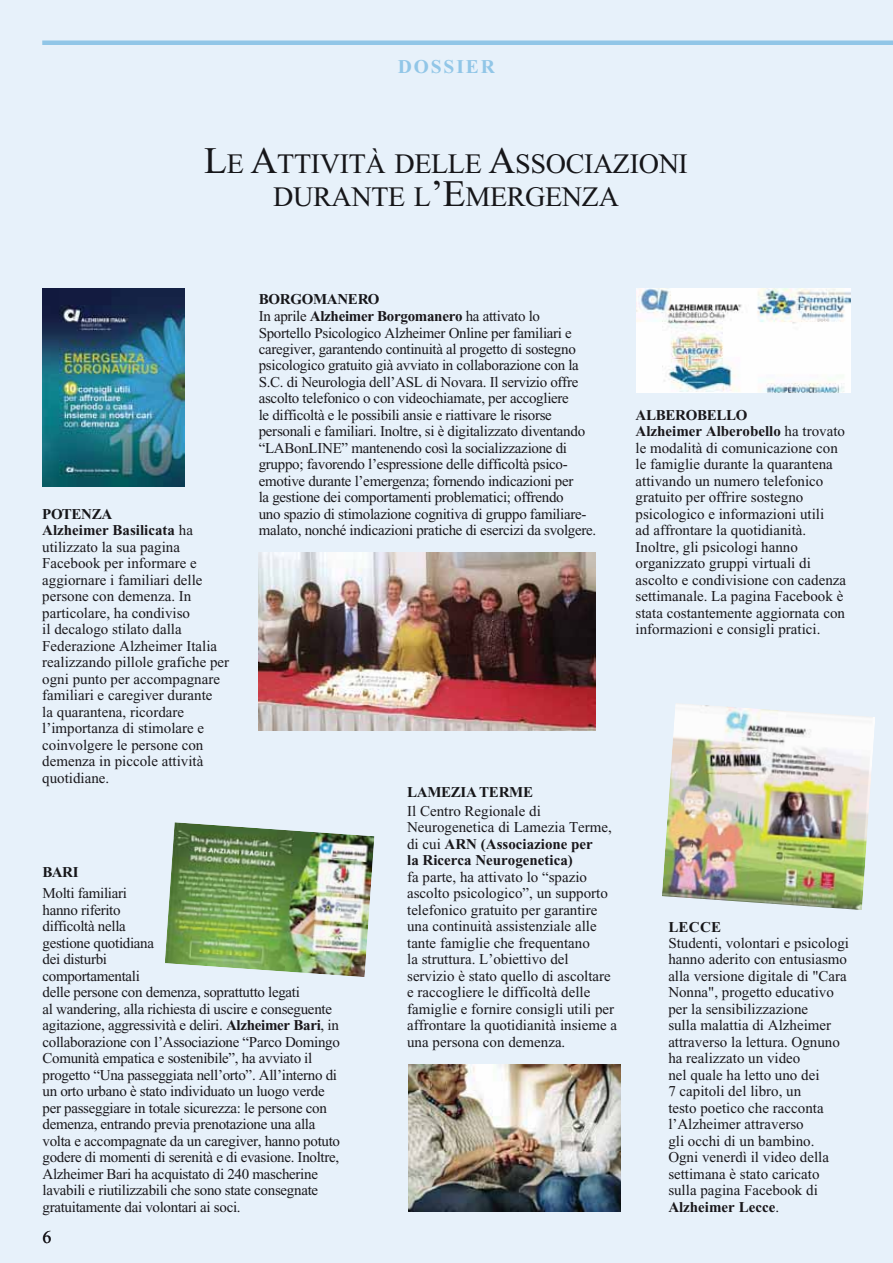
<style>
.page{position:relative;width:893px;height:1263px;background:#e7f1fa}
.page>*{position:absolute;margin:0;border:0;box-sizing:border-box;transform-origin:0 0}
.t1{font:28.05px/33px "Times New Roman";letter-spacing:-.015em;color:#161619;text-align:center}
.t2{font:700 19.5px "Times New Roman";letter-spacing:.1em;color:#91c6e7}
.t3{font:18px "Times New Roman";color:#19171b}
.t4{font:15px/16.5px "Times New Roman";color:#19171b}
.t5{font:15px/16.5px "Times New Roman";letter-spacing:-.02em;color:#19171b}
.t6{font:700 15px "Times New Roman";letter-spacing:-.02em;color:#161619}
.s1{font-size:37.5px}
.s2{font-weight:700;color:#161619}
.s3{font-weight:700}
</style>
<div class="page">
<div style="left:42px;top:40px;width:851px;height:5px;background:#91c6e7"></div>
<img style="left:637px;top:288px;width:213px;height:105px">
<img style="left:165px;top:822px;width:209px;height:155px">
<img style="left:42px;top:288px;width:143px;height:198px">
<img style="left:259px;top:553px;width:336px;height:177px">
<img style="left:662px;top:703px;width:213px;height:207px">
<img style="left:408px;top:1064px;width:213px;height:148px">
<h2 class="t2" style="left:398px;top:60px;width:99px">DOSSIER</h2>
<h1 class="t1" style="left:204px;top:150px;width:485px"><span class="s1">L</span>E <span class="s1">A</span>TTIVITÀ DELLE <span class="s1">A</span>SSOCIAZIONI<br>DURANTE L<span class="s1">’</span><span class="s1">E</span>MERGENZA</h1>
<p class="t5" style="left:259px;top:292px;width:339px"><span class="s2">BORGOMANERO<br></span>In aprile <span class="s3">Alzheimer Borgomanero</span> ha attivato lo Sportello Psicologico Alzheimer Online per familiari e caregiver, garantendo continuità al progetto di sostegno psicologico gratuito già avviato in collaborazione con la S.C. di Neurologia dell’ASL di Novara. Il servizio offre ascolto telefonico o con videochiamate, per accogliere<br>le difficoltà e le possibili ansie e riattivare le risorse personali e familiari. Inoltre, si è digitalizzato diventando “LABonLINE” mantenendo così la socializzazione di gruppo; favorendo l’espressione delle difficoltà psico&shy;emotive durante l’emergenza; fornendo indicazioni per<br>la gestione dei comportamenti problematici; offrendo<br>uno spazio di stimolazione cognitiva di gruppo familiare&shy;malato, nonché indicazioni pratiche di esercizi da svolgere.</p>
<p class="t4" style="left:42px;top:507px;width:188px"><span class="s2">POTENZA<br></span><span class="s3">Alzheimer Basilicata</span> ha utilizzato la sua pagina<br>Facebook per informare e aggiornare i familiari delle persone con demenza. In particolare, ha condiviso<br>il decalogo stilato dalla<br>Federazione Alzheimer Italia realizzando pillole grafiche per ogni punto per accompagnare familiari e caregiver durante<br>la quarantena, ricordare l’importanza di stimolare e coinvolgere le persone con demenza in piccole attività quotidiane.</p>
<p class="t6" style="left:407px;top:787px;width:127px">LAMEZIA TERME</p>
<p class="t4" style="left:407px;top:804px;width:206px">Il Centro Regionale di<br>Neurogenetica di Lamezia Terme, di cui <span class="s3">ARN (Associazione per<br>la Ricerca Neurogenetica)</span></p>
<p class="t4" style="left:407px;top:870px;width:211px">fa parte, ha attivato lo “spazio ascolto psicologico”, un supporto telefonico gratuito per garantire una continuità assistenziale alle tante famiglie che frequentano<br>la struttura. L’obiettivo del servizio è stato quello di ascoltare e raccogliere le difficoltà delle famiglie e fornire consigli utili per affrontare la quotidianità insieme a una persona con demenza.</p>
<p class="t6" style="left:43px;top:867px;width:38px">BARI</p>
<p class="t5" style="left:43px;top:886px;width:299px">Molti familiari<br>hanno riferito<br>difficoltà nella<br>gestione quotidiana<br>dei disturbi<br>comportamentali<br>delle persone con demenza, soprattutto legati<br>al wandering, alla richiesta di uscire e conseguente agitazione, aggressività e deliri. <span class="s3">Alzheimer Bari</span>, in collaborazione con l’Associazione “Parco Domingo Comunità empatica e sostenibile”, ha avviato il progetto “Una passeggiata nell’orto”. All’interno di un orto urbano è stato individuato un luogo verde per passeggiare in totale sicurezza: le persone con demenza, entrando previa prenotazione una alla volta e accompagnate da un caregiver, hanno potuto godere di momenti di serenità e di evasione. Inoltre, Alzheimer Bari ha acquistato di 240 mascherine lavabili e riutilizzabili che sono state consegnate gratuitamente dai volontari ai soci.</p>
<p class="t3" style="left:43px;top:1230px;width:10px">6</p>
<p class="t4" style="left:635px;top:408px;width:212px"><span class="s3">ALBEROBELLO<br>Alzheimer Alberobello</span> ha trovato le modalità di comunicazione con le famiglie durante la quarantena attivando un numero telefonico gratuito per offrire sostegno psicologico e informazioni utili<br>ad affrontare la quotidianità.<br>Inoltre, gli psicologi hanno organizzato gruppi virtuali di ascolto e condivisione con cadenza settimanale. La pagina Facebook è stata costantemente aggiornata con informazioni e consigli pratici.</p>
<p class="t6" style="left:668px;top:922px;width:54px">LECCE</p>
<p class="t4" style="left:668px;top:936px;width:182px">Studenti, volontari e psicologi hanno aderito con entusiasmo alla versione digitale di "Cara<br>Nonna", progetto educativo per la sensibilizzazione<br>sulla malattia di Alzheimer attraverso la lettura. Ognuno ha realizzato un video<br>nel quale ha letto uno dei<br>7 capitoli del libro, un<br>testo poetico che racconta l’Alzheimer attraverso<br>gli occhi di un bambino.<br>Ogni venerdì il video della settimana è stato caricato sulla pagina Facebook di<br><span class="s3">Alzheimer Lecce</span>.</p>
</div>
